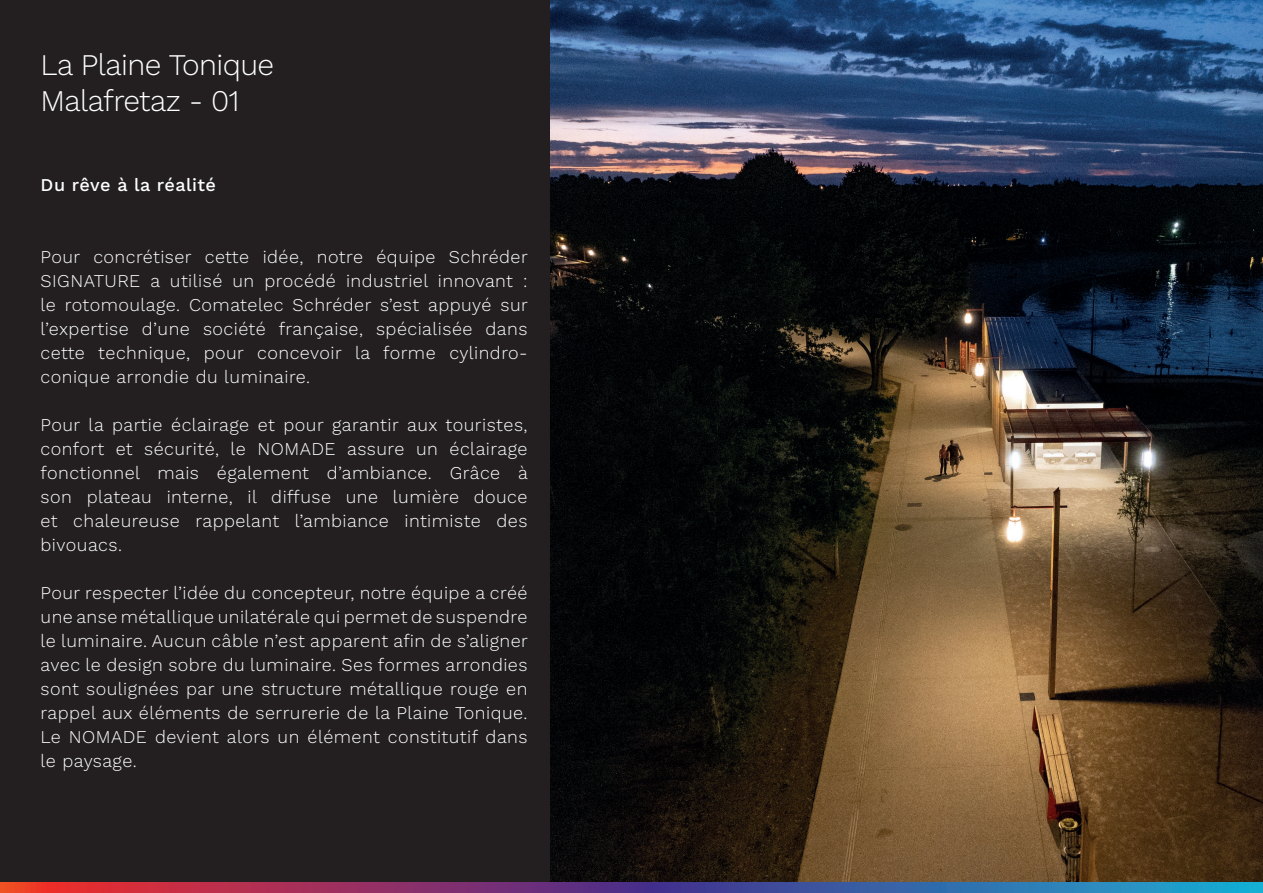
<style>
.page{position:relative;width:1263px;height:893px;background:#231f20}
.page>*{position:absolute;margin:0;border:0;box-sizing:border-box;transform-origin:0 0}
.t1{font:300 30px/36px "Work Sans";letter-spacing:-.02em;color:#fff}
.t2{font:300 18px/24px "Work Sans";letter-spacing:.025em;color:#fff;text-align:justify}
.t3{font:500 18px "Work Sans";letter-spacing:.025em;color:#fff}
</style>
<div class="page">
<img style="left:551px;top:0;width:712px;height:883px">
<svg style="left:0;top:883px;width:1263px;height:10px;background:#6a4e83"></svg>
<h1 class="t1" style="left:41px;top:45px;width:235px">La Plaine Tonique<br>Malafretaz - 01</h1>
<p class="t3" style="left:41px;top:174px;width:177px">Du rêve à la réalité</p>
<p class="t2" style="left:41px;top:244px;width:489px">Pour concrétiser cette idée, notre équipe Schréder SIGNATURE a utilisé un procédé industriel innovant : le rotomoulage. Comatelec Schréder s’est appuyé sur l’expertise d’une société française, spécialisée dans cette technique, pour concevoir la forme cylindro&shy;conique arrondie du luminaire.</p>
<p class="t2" style="left:41px;top:412px;width:489px">Pour la partie éclairage et pour garantir aux touristes, confort et sécurité, le NOMADE assure un éclairage fonctionnel mais également d’ambiance. Grâce à son plateau interne, il diffuse une lumière douce et chaleureuse rappelant l’ambiance intimiste des bivouacs.</p>
<p class="t2" style="left:41px;top:580px;width:489px">Pour respecter l’idée du concepteur, notre équipe a créé une anse métallique unilatérale qui permet de suspendre le luminaire. Aucun câble n’est apparent afin de s’aligner avec le design sobre du luminaire. Ses formes arrondies sont soulignées par une structure métallique rouge en rappel aux éléments de serrurerie de la Plaine Tonique.<br>Le NOMADE devient alors un élément constitutif dans le paysage.</p>
</div>
